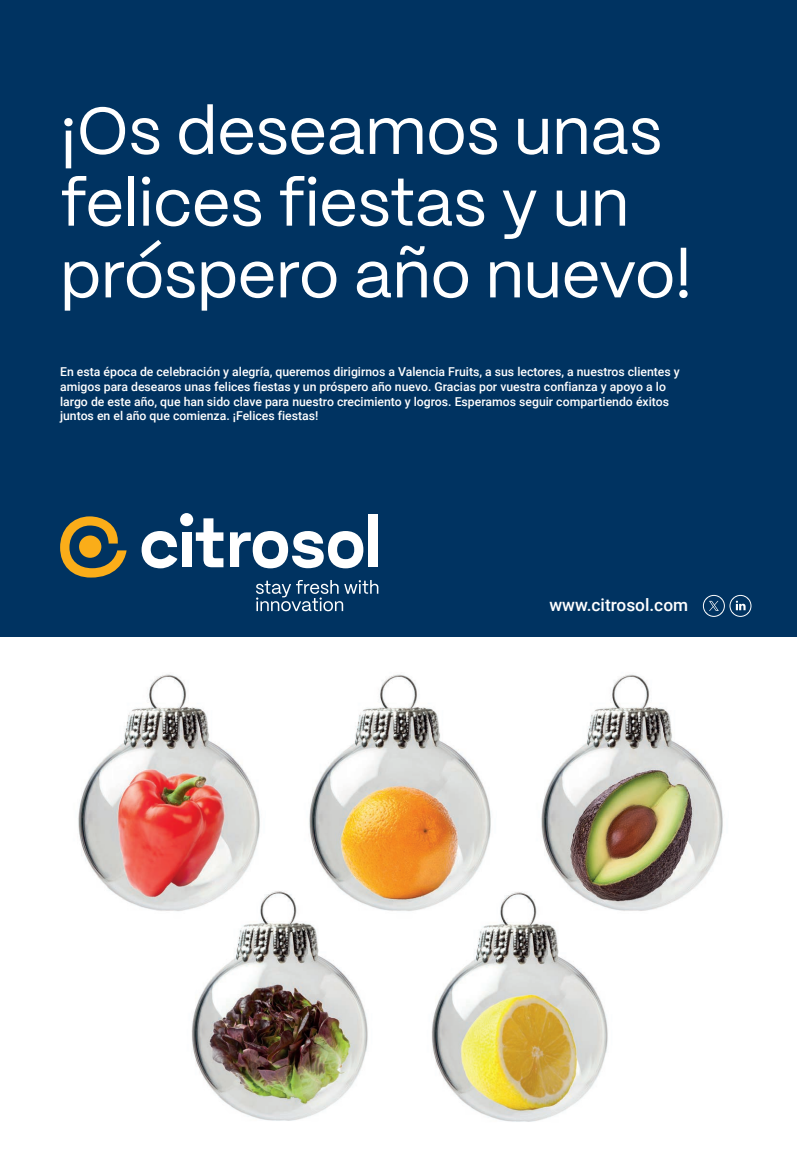
<style>
.page{position:relative;width:797px;height:1151px;background:#fff}
.page>*{position:absolute;margin:0;border:0;box-sizing:border-box;transform-origin:0 0}
.t1{font:66.2px/71.7px "PP Mori";color:#fff}
.t2{font:500 17.2px "Roboto";color:#fff}
.t3{font:500 12.2px/14.7px "Roboto";color:#fff}
</style>
<div class="page">
<img style="left:78px;top:674px;width:645px;height:237px">
<div style="left:0;top:0;width:797px;height:636px;background:#003361"></div>
<svg style="left:256px;top:580px;width:122px;height:31px"></svg>
<div style="left:182px;top:532px;width:9px;height:35px;background:#fff"></div>
<div style="left:368px;top:514px;width:10px;height:53px;background:#fff"></div>
<svg style="left:60px;top:516px;width:67px;height:62px"></svg>
<div style="left:79px;top:535px;width:22px;height:23px;background:#faad19;border-radius:50%"></div>
<svg style="left:142px;top:531px;width:35px;height:37px"></svg>
<div style="left:180px;top:513px;width:13px;height:13px;background:#fff;border-radius:50%"></div>
<svg style="left:196px;top:518px;width:27px;height:49px"></svg>
<svg style="left:230px;top:531px;width:133px;height:37px"></svg>
<svg style="left:702px;top:595px;width:49px;height:22px"></svg>
<img style="left:418px;top:885px;width:207px;height:237px">
<img style="left:180px;top:885px;width:198px;height:236px">
<h1 class="t1" style="left:60px;top:91px;width:633px">¡Os deseamos unas felices fiestas y un próspero año nuevo!</h1>
<p class="t3" style="left:60px;top:364px;width:621px">En esta época de celebración y alegría, queremos dirigirnos a Valencia Fruits, a sus lectores, a nuestros clientes y amigos para desearos unas felices fiestas y un próspero año nuevo. Gracias por vuestra confianza y apoyo a lo largo de este año, que han sido clave para nuestro crecimiento y logros. Esperamos seguir compartiendo éxitos juntos en el año que comienza. ¡Felices fiestas!</p>
<h2 class="t2" style="left:549px;top:593px;width:140px">www.citrosol.com</h2>
</div>
